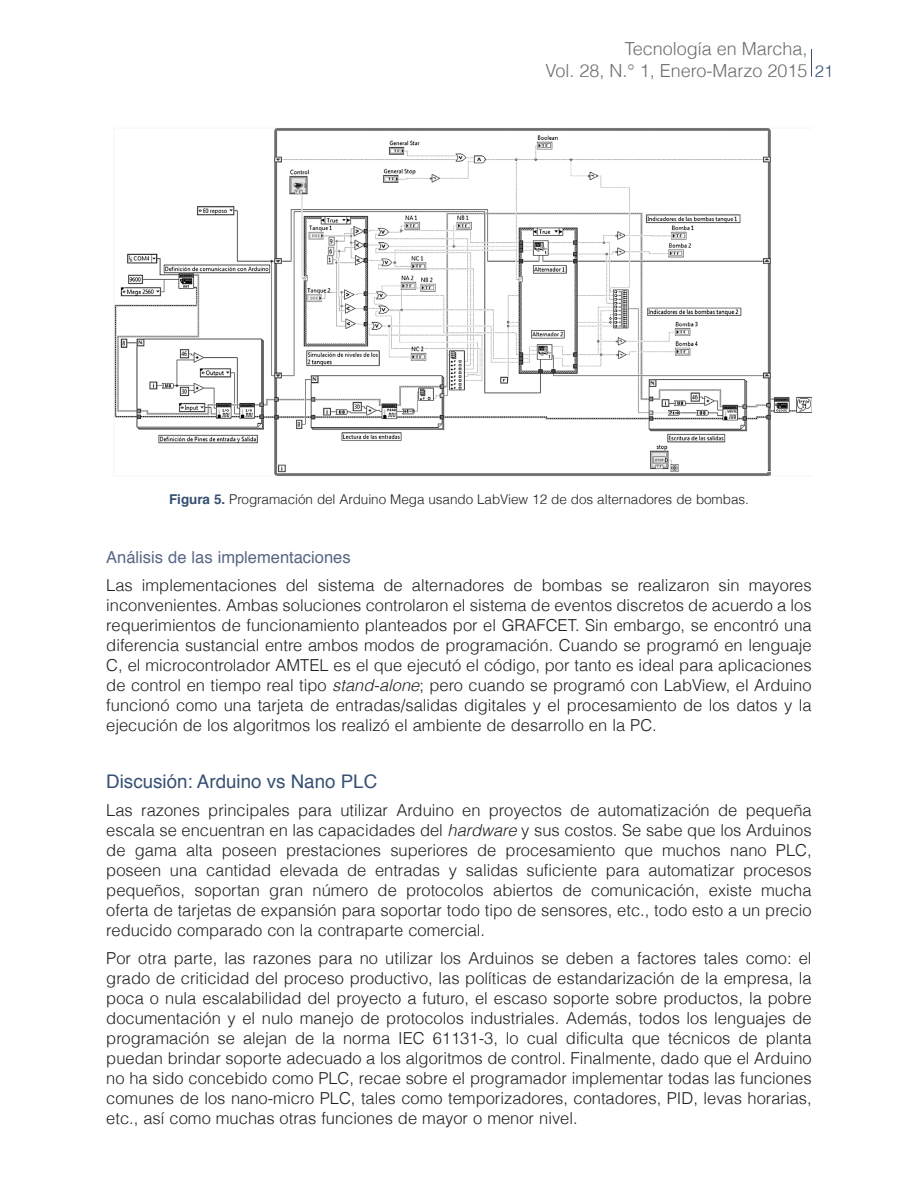
<style>
.page{position:relative;width:918px;height:1188px;background:#fff}
.page>*{position:absolute;margin:0;border:0;box-sizing:border-box;transform-origin:0 0}
._7subtitulo{font:18.75px "Helvetica";color:#375073}
.t1{font:300 18px/21.6px "Helvetica";color:#6c6d70}
._6texto{font:300 16.5px/20px "Helvetica";color:#231f20;text-align:justify}
._8subtitulo2{font:16.5px "Helvetica";color:#586684}
._9tituloscuadros{font:300 13.5px "Helvetica";letter-spacing:-.005em;color:#231f20}
.s1{font-size:16.5px;color:#375073}
.s2{font-weight:700;color:#375073}
.s3{font-style:italic}
</style>
<div class="page">
<svg style="left:811px;top:49px;width:1px;height:28px"></svg>
<img style="left:114px;top:128px;width:698px;height:348px">
<p class="t1" style="left:545px;top:38px;width:289px;text-indent:79px">Tecnología en Marcha,<br>Vol. 28, N.° 1, Enero-Marzo 2015 <span class="s1">21</span></p>
<p class="_9tituloscuadros" style="left:169px;top:491px;width:581px"><span class="s2">Figura 5.</span> Programación del Arduino Mega usando LabView 12 de dos alternadores de bombas.</p>
<p class="_8subtitulo2" style="left:106px;top:544px;width:246px">Análisis de las implementaciones</p>
<p class="_6texto" style="left:106px;top:575px;width:707px">Las implementaciones del sistema de alternadores de bombas se realizaron sin mayores inconvenientes. Ambas soluciones controlaron el sistema de eventos discretos de acuerdo a los requerimientos de funcionamiento planteados por el GRAFCET. Sin embargo, se encontró una diferencia sustancial entre ambos modos de programación. Cuando se programó en lenguaje C, el microcontrolador AMTEL es el que ejecutó el código, por tanto es ideal para aplicaciones de control en tiempo real tipo <span class="s3">stand-alone</span>; pero cuando se programó con LabView, el Arduino funcionó como una tarjeta de entradas/salidas digitales y el procesamiento de los datos y la ejecución de los algoritmos los realizó el ambiente de desarrollo en la PC.</p>
<p class="_7subtitulo" style="left:106px;top:767px;width:272px">Discusión: Arduino vs Nano PLC</p>
<p class="_6texto" style="left:106px;top:800px;width:707px">Las razones principales para utilizar Arduino en proyectos de automatización de pequeña escala se encuentran en las capacidades del <span class="s3">hardware</span> y sus costos. Se sabe que los Arduinos de gama alta poseen prestaciones superiores de procesamiento que muchos nano PLC, poseen una cantidad elevada de entradas y salidas suficiente para automatizar procesos pequeños, soportan gran número de protocolos abiertos de comunicación, existe mucha oferta de tarjetas de expansión para soportar todo tipo de sensores, etc., todo esto a un precio reducido comparado con la contraparte comercial.</p>
<p class="_6texto" style="left:106px;top:948px;width:707px">Por otra parte, las razones para no utilizar los Arduinos se deben a factores tales como: el grado de criticidad del proceso productivo, las políticas de estandarización de la empresa, la poca o nula escalabilidad del proyecto a futuro, el escaso soporte sobre productos, la pobre documentación y el nulo manejo de protocolos industriales. Además, todos los lenguajes de programación se alejan de la norma IEC 61131-3, lo cual dificulta que técnicos de planta puedan brindar soporte adecuado a los algoritmos de control. Finalmente, dado que el Arduino no ha sido concebido como PLC, recae sobre el programador implementar todas las funciones comunes de los nano-micro PLC, tales como temporizadores, contadores, PID, levas horarias, etc., así como muchas otras funciones de mayor o menor nivel.</p>
</div>
